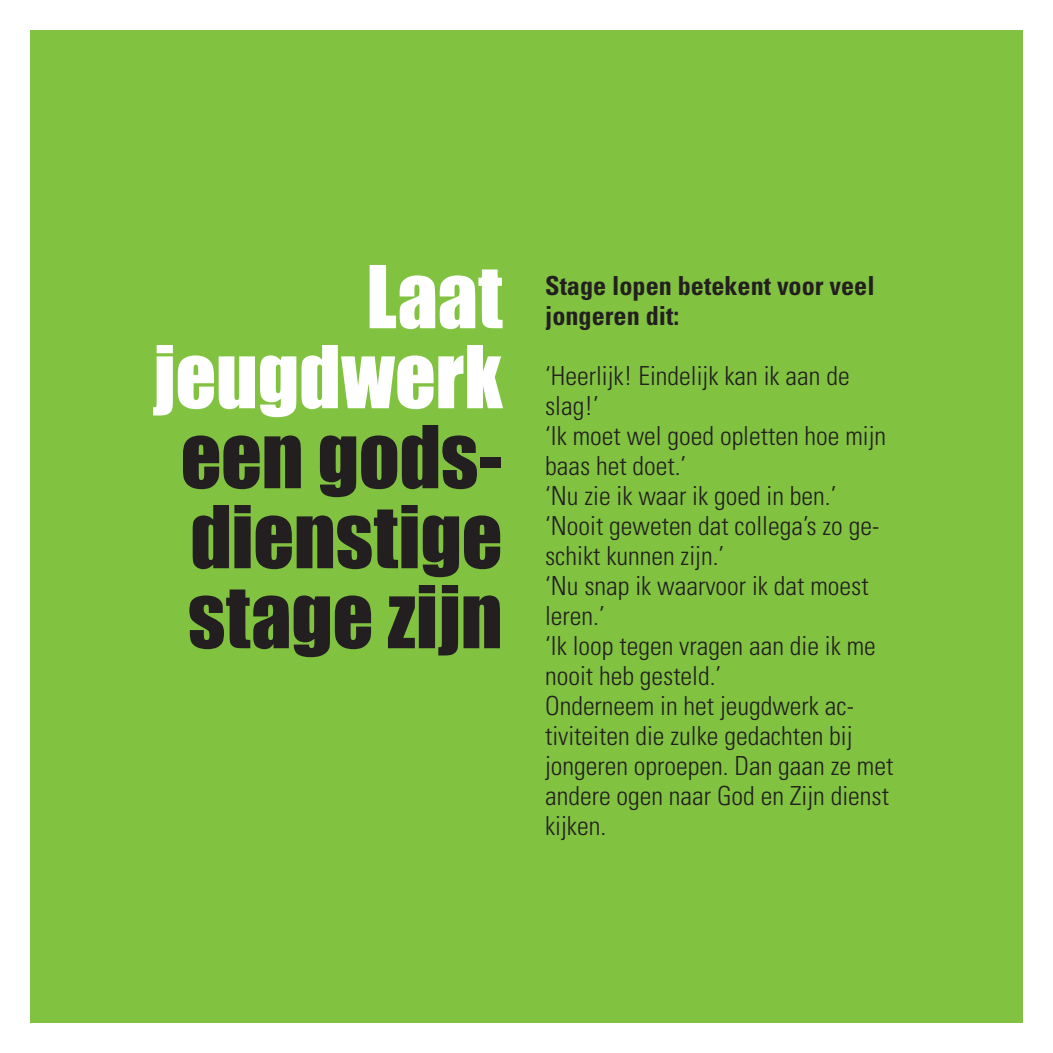
<style>
.page{position:relative;width:1053px;height:1053px;background:#fff}
.page>*{position:absolute;margin:0;border:0;box-sizing:border-box;transform-origin:0 0}
.t1{font:80px/80px "Impact";letter-spacing:-.005em;color:#231f20;text-align:justify}
.t2{font:80px/80px "Impact";color:#fff;text-align:right}
.t3{font:300 condensed 26.25px/30px "Univers LT Std";color:#231f20}
.t4{font:700 condensed 26.25px/30px "Univers LT Std";color:#231f20}
</style>
<div class="page">
<div style="left:30px;top:30px;width:993px;height:993px;background:#81c340"></div>
<h1 class="t2" style="left:153px;top:255px;width:351px">Laat jeugdwerk</h1>
<h1 class="t1" style="left:181px;top:415px;width:323px">een gods&shy;dienstige stage zijn</h1>
<p class="t4" style="left:545px;top:271px;width:331px">Stage lopen betekent voor veel jongeren dit:</p>
<p class="t3" style="left:545px;top:361px;width:350px">‘Heerlijk! Eindelijk kan ik aan de slag!’<br>‘Ik moet wel goed opletten hoe mijn baas het doet.’<br>‘Nu zie ik waar ik goed in ben.’ ‘Nooit geweten dat collega’s zo ge&shy;schikt kunnen zijn.’<br>‘Nu snap ik waarvoor ik dat moest leren.’<br>‘Ik loop tegen vragen aan die ik me nooit heb gesteld.’<br>Onderneem in het jeugdwerk ac&shy;tiviteiten die zulke gedachten bij jongeren oproepen. Dan gaan ze met andere ogen naar God en Zijn dienst kijken.</p>
</div>
